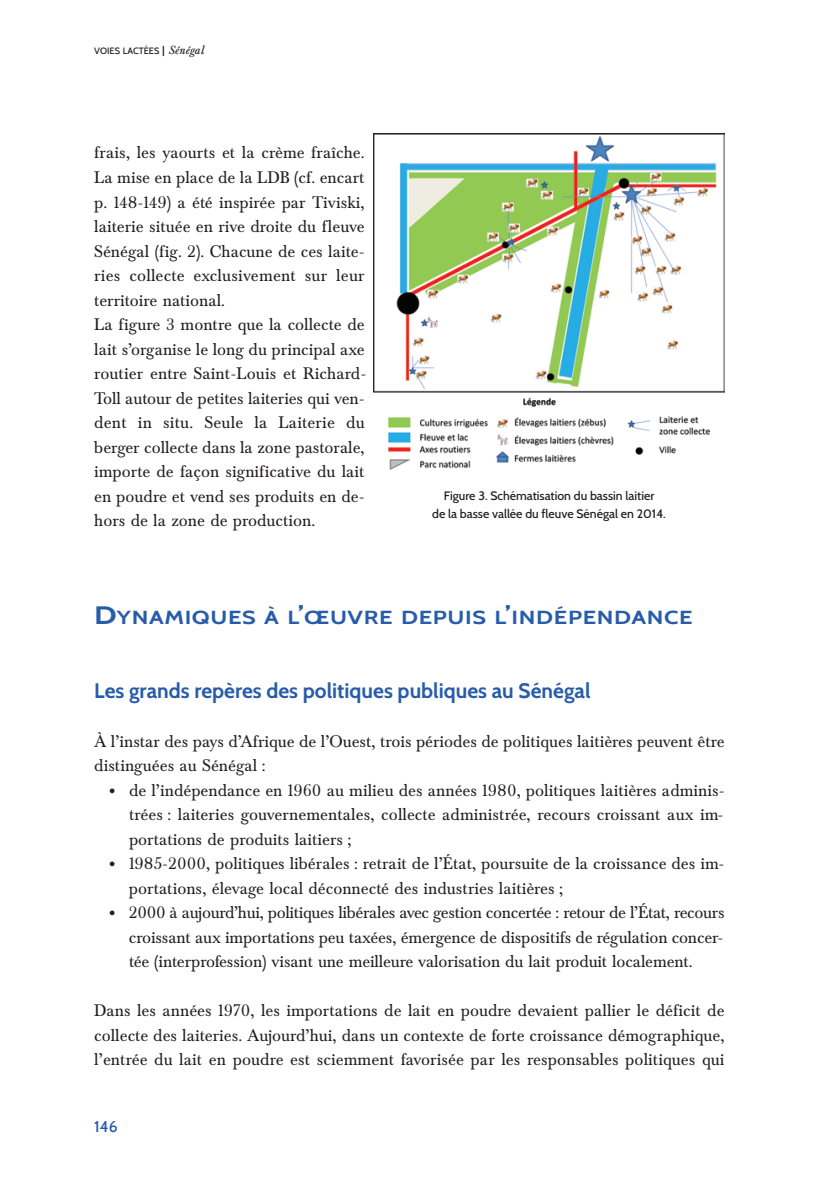
<style>
.page{position:relative;width:819px;height:1191px;background:#fff}
.page>*{position:absolute;margin:0;border:0;box-sizing:border-box;transform-origin:0 0}
.t1{font:700 21px "Cabin";color:#275caa}
.t2{font:700 18.9px "Cabin";letter-spacing:.025em;color:#275caa;scale:1.25 1}
.t3{font:17.5px/24.5px "Baskervald ADF Std";color:#231f20}
.t4{font:500 15.75px "Cabin";color:#275caa}
.t5{font:500 12.25px/17.8px "Cabin";color:#231f20;text-align:center}
.t6{font:500 9.1px "Cabin";color:#231f20}
.s1{font-family:"Baskervald ADF Std";font-weight:700;font-size:12.25px}
.s2{font-family:"Baskervald ADF Std";font-weight:400;font-style:italic;font-size:12.25px}
.s3{font-size:25.2px}
</style>
<div class="page">
<img style="left:373px;top:134px;width:351px;height:336px">
<p class="t6" style="left:94px;top:47px;width:111px">VOIES LACTÉES <span class="s1">|</span> <span class="s2">Sénégal</span></p>
<p class="t3" style="left:94px;top:142px;width:273px">frais, les yaourts et la crème fraîche. la mise en place de la lDB (cf. encart p. 148-149) a été inspirée par tiviski, laiterie située en rive droite du fleuve Sénégal (fig. 2). Chacune de ces laite&shy;ries collecte exclusivement sur leur territoire national.<br>la figure 3 montre que la collecte de lait s’organise le long du principal axe routier entre Saint-louis et Richard&shy;toll autour de petites laiteries qui ven&shy;dent in situ. Seule la laiterie du berger collecte dans la zone pastorale, importe de façon significative du lait en poudre et vend ses produits en de&shy;hors de la zone de production.</p>
<p class="t5" style="left:432px;top:488px;width:235px">Figure 3. Schématisation du bassin laitier<br>de la basse vallée du fleuve Sénégal en 2014.</p>
<p class="t2" style="left:94px;top:610px;width:480px"><span class="s3">D</span>YNAMIQUES À L<span class="s3">’</span>ŒUVRE DEPUIS L<span class="s3">’</span>INDÉPENDANCE</p>
<p class="t1" style="left:94px;top:682px;width:497px">Les grands repères des politiques publiques au Sénégal</p>
<p class="t3" style="left:94px;top:730px;width:632px">À l’instar des pays d’Afrique de l’Ouest, trois périodes de politiques laitières peuvent être distinguées au Sénégal :</p>
<p class="t3" style="left:129px;top:779px;width:597px;text-align:justify;text-indent:-20px">• de l’indépendance en 1960 au milieu des années 1980, politiques laitières adminis&shy;trées : laiteries gouvernementales, collecte administrée, recours croissant aux im&shy;portations de produits laitiers ;</p>
<p class="t3" style="left:129px;top:853px;width:597px;text-indent:-20px">• 1985-2000, politiques libérales : retrait de l’État, poursuite de la croissance des im&shy;portations, élevage local déconnecté des industries laitières ;</p>
<p class="t3" style="left:129px;top:902px;width:597px;text-align:justify;text-indent:-20px">• 2000 à aujourd’hui, politiques libérales avec gestion concertée : retour de l’État, recours croissant aux importations peu taxées, émergence de dispositifs de régulation concer&shy;tée (interprofession) visant une meilleure valorisation du lait produit localement.</p>
<p class="t3" style="left:94px;top:1000px;width:632px;text-align:justify">Dans les années 1970, les importations de lait en poudre devaient pallier le déficit de collecte des laiteries. Aujourd’hui, dans un contexte de forte croissance démographique, l’entrée du lait en poudre est sciemment favorisée par les responsables politiques qui</p>
<p class="t4" style="left:94px;top:1120px;width:25px">146</p>
</div>
